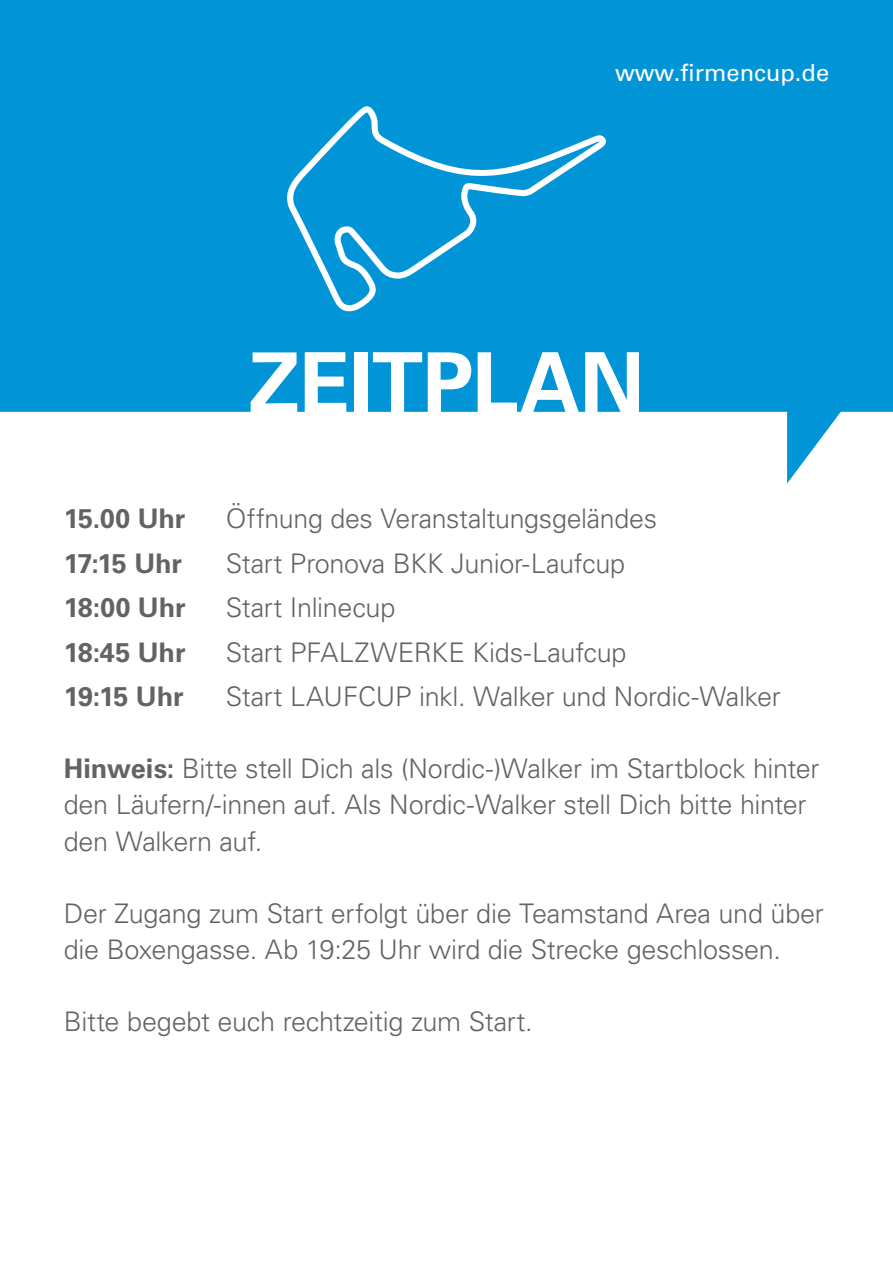
<style>
.page{position:relative;width:893px;height:1263px;background:#fff}
.page>*{position:absolute;margin:0;border:0;box-sizing:border-box;transform-origin:0 0}
.t1{font:700 84px "Univers LT Std";letter-spacing:-.01em;color:#fff}
.t2{font:300 27px/36px "Univers LT Std";letter-spacing:-.01em;color:#636366}
.t3{font:700 27px "Univers LT Std";letter-spacing:-.01em;color:#636366}
.t4{font:23.7px "Univers LT Std";color:#fff}
.s1{font-weight:700}
</style>
<div class="page">
<svg style="left:0;top:0;width:893px;height:483px;fill:#0195d7"></svg>
<svg style="left:282px;top:106px;width:324px;height:205px;background:#179eda"></svg>
<p class="t4" style="left:615px;top:58px;width:216px">www.firmencup.de</p>
<p class="t1" style="left:248px;top:334px;width:398px">ZEITPLAN</p>
<p class="t3" style="left:64px;top:503px;width:123px">15.00 Uhr</p>
<p class="t2" style="left:226px;top:501px;width:433px">Öffnung des Veranstaltungsgeländes</p>
<p class="t3" style="left:64px;top:548px;width:120px">17:15 Uhr</p>
<p class="t2" style="left:226px;top:545px;width:401px">Start Pronova BKK Junior-Laufcup</p>
<p class="t3" style="left:64px;top:592px;width:123px">18:00 Uhr</p>
<p class="t2" style="left:226px;top:590px;width:171px">Start Inlinecup</p>
<p class="t3" style="left:64px;top:637px;width:123px">18:45 Uhr</p>
<p class="t2" style="left:226px;top:634px;width:402px">Start PFALZWERKE Kids-Laufcup</p>
<p class="t3" style="left:64px;top:681px;width:121px">19:15 Uhr</p>
<p class="t2" style="left:226px;top:679px;width:556px">Start LAUFCUP inkl. Walker und Nordic-Walker</p>
<p class="t2" style="left:64px;top:751px;width:757px"><span class="s1">Hinweis:</span> Bitte stell Dich als (Nordic-)Walker im Startblock hinter den Läufern/-innen auf. Als Nordic-Walker stell Dich bitte hinter den Walkern auf.</p>
<p class="t2" style="left:64px;top:895px;width:762px">Der Zugang zum Start erfolgt über die Teamstand Area und über die Boxengasse. Ab 19:25 Uhr wird die Strecke geschlossen.</p>
<p class="t2" style="left:64px;top:1003px;width:470px">Bitte begebt euch rechtzeitig zum Start.</p>
</div>
